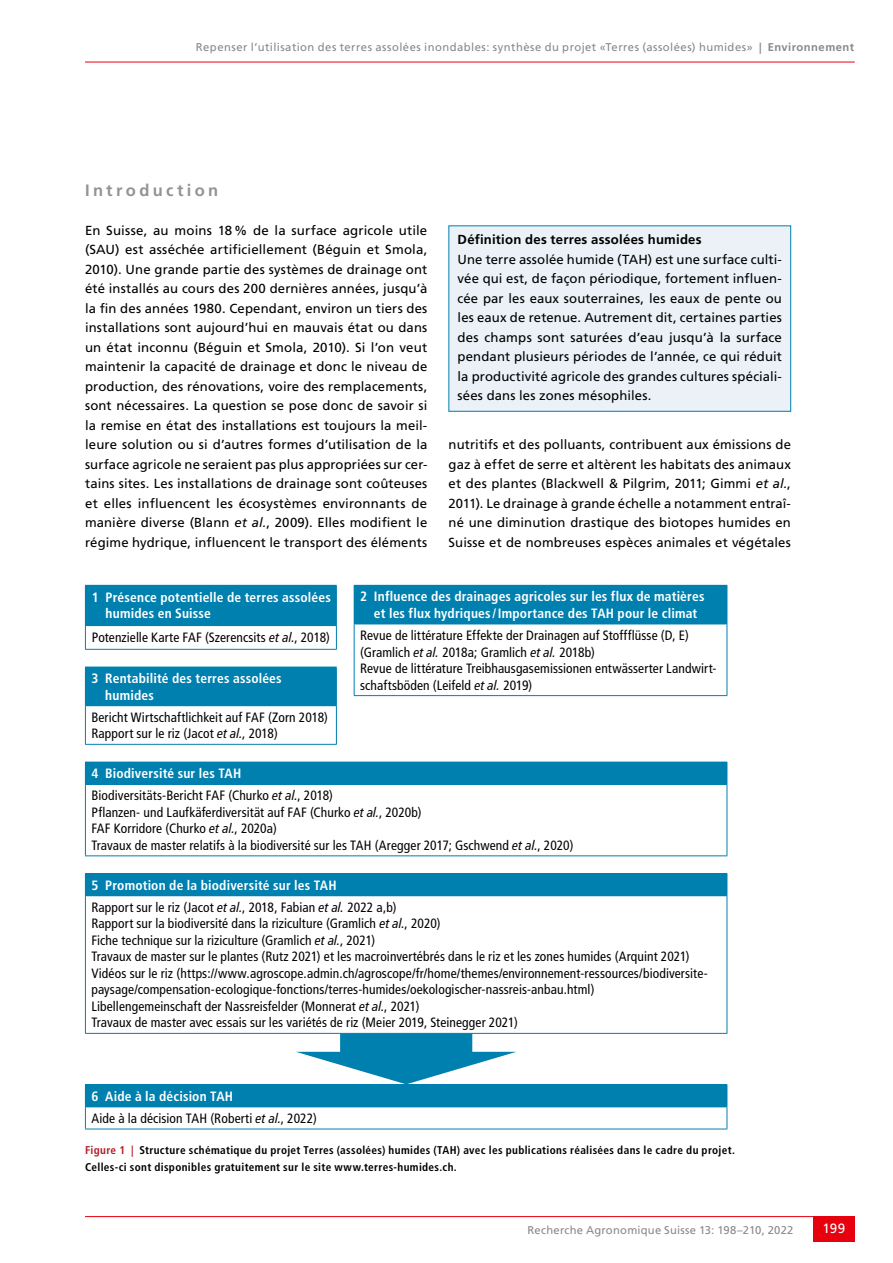
<style>
.page{position:relative;width:893px;height:1263px;background:#fff}
.page>*{position:absolute;margin:0;border:0;box-sizing:border-box;transform-origin:0 0}
.t1{font:700 16.5px "Frutiger LT Std";letter-spacing:.2em;color:#929493}
.t2{font:condensed 13.5px/16.5px "Frutiger LT Std";letter-spacing:.005em;color:#000}
.t3{font:700 condensed 13.5px/16.5px "Frutiger LT Std";letter-spacing:.015em;color:#fff}
.t4{font:13.5px "Frutiger LT Std";color:#fff}
.t5{font:13.2px/19.5px "Frutiger LT Std";letter-spacing:.01em;color:#000;text-align:justify}
.t6{font:700 13.2px "Frutiger LT Std";letter-spacing:.015em;color:#000}
.t7{font:700 condensed 11.25px/16.5px "Frutiger LT Std";letter-spacing:.03em;color:#000}
.t8{font:11.25px "Frutiger LT Std";letter-spacing:.04em;color:#878988}
.t9{font:11.25px "Frutiger LT Std";letter-spacing:.02em;color:#878988}
.s1{font-weight:700}
.s2{font-style:italic}
.s3{font-weight:700;color:#fff}
.s4{color:#b21c27}
</style>
<div class="page">
<hr style="left:85px;top:62px;width:770px;height:1px;background:#e7000e">
<hr style="left:85px;top:1216px;width:770px;height:1px;background:#e7000e">
<div style="left:813px;top:1216px;width:42px;height:26px;background:#e7000e"></div>
<div style="left:449px;top:226px;width:342px;height:185px;background:#ebf1f7"></div>
<div style="left:85px;top:585px;width:251px;height:41px;background:#0080af"></div>
<hr style="left:85px;top:585px;width:252px;height:1px;background:#0080af">
<hr style="left:336px;top:586px;width:1px;height:39px;background:#0080af">
<hr style="left:85px;top:625px;width:252px;height:1px;background:#0080af">
<svg style="left:85px;top:626px;width:1px;height:23px"></svg>
<svg style="left:336px;top:626px;width:1px;height:23px"></svg>
<hr style="left:85px;top:649px;width:252px;height:1px;background:#0080af">
<div style="left:354px;top:585px;width:373px;height:39px;background:#0080af"></div>
<hr style="left:727px;top:586px;width:1px;height:38px;background:#0080af">
<hr style="left:354px;top:624px;width:373px;height:1px;background:#0080af">
<hr style="left:354px;top:624px;width:1px;height:71px;background:#0080af">
<hr style="left:727px;top:624px;width:1px;height:71px;background:#0080af">
<hr style="left:354px;top:695px;width:373px;height:1px;background:#0080af">
<div style="left:85px;top:667px;width:251px;height:39px;background:#0080af"></div>
<hr style="left:336px;top:667px;width:1px;height:38px;background:#0080af">
<hr style="left:85px;top:705px;width:252px;height:1px;background:#0080af">
<hr style="left:85px;top:706px;width:1px;height:38px;background:#0080af">
<hr style="left:336px;top:706px;width:1px;height:38px;background:#0080af">
<hr style="left:85px;top:744px;width:252px;height:1px;background:#0080af">
<div style="left:85px;top:762px;width:642px;height:22px;background:#0080af"></div>
<svg style="left:727px;top:762px;width:1px;height:22px"></svg>
<hr style="left:85px;top:784px;width:642px;height:1px;background:#0080af">
<hr style="left:85px;top:784px;width:1px;height:71px;background:#0080af">
<hr style="left:727px;top:784px;width:1px;height:71px;background:#0080af">
<hr style="left:85px;top:855px;width:642px;height:1px;background:#0080af">
<div style="left:85px;top:874px;width:642px;height:22px;background:#0080af"></div>
<hr style="left:85px;top:873px;width:642px;height:1px;background:#0080af">
<svg style="left:727px;top:874px;width:1px;height:21px"></svg>
<hr style="left:85px;top:896px;width:1px;height:137px;background:#0080af">
<hr style="left:727px;top:896px;width:1px;height:137px;background:#0080af">
<hr style="left:85px;top:1033px;width:642px;height:1px;background:#0080af">
<div style="left:85px;top:1085px;width:642px;height:22px;background:#0080af"></div>
<hr style="left:85px;top:1084px;width:642px;height:1px;background:#0080af">
<svg style="left:85px;top:1107px;width:1px;height:22px"></svg>
<svg style="left:727px;top:1085px;width:1px;height:44px"></svg>
<hr style="left:85px;top:1129px;width:642px;height:1px;background:#0080af">
<svg style="left:296px;top:1033px;width:220px;height:51px"></svg>
<p class="t8" style="left:196px;top:40px;width:660px">Repenser l’utilisation des terres assolées inondables: synthèse du projet «Terres (assolées) humides» <span class="s1">| Environnement</span></p>
<p class="t1" style="left:85px;top:180px;width:135px">Introduction</p>
<p class="t5" style="left:85px;top:220px;width:344px">En Suisse, au moins 18% de la surface agricole utile (SAU) est asséchée artificiellement (Béguin et Smola, 2010). Une grande partie des systèmes de drainage ont été installés au cours des 200 dernières années, jusqu’à la fin des années 1980. Cependant, environ un tiers des installations sont aujourd’hui en mauvais état ou dans un état inconnu (Béguin et Smola, 2010). Si l’on veut maintenir la capacité de drainage et donc le niveau de production, des rénovations, voire des remplacements, sont nécessaires. La question se pose donc de savoir si la remise en état des installations est toujours la meil&shy;leure solution ou si d’autres formes d’utilisation de la surface agricole ne seraient pas plus appropriées sur cer&shy;tains sites. Les installations de drainage sont coûteuses et elles influencent les écosystèmes environnants de manière diverse (Blann <span class="s2">et al.</span>, 2009). Elles modifient le régime hydrique, influencent le transport des éléments</p>
<p class="t6" style="left:458px;top:232px;width:246px">Définition des terres assolées humides</p>
<p class="t5" style="left:458px;top:250px;width:326px">Une terre assolée humide (TAH) est une surface culti&shy;vée qui est, de façon périodique, fortement influen&shy;cée par les eaux souterraines, les eaux de pente ou les eaux de retenue. Autrement dit, certaines parties des champs sont saturées d’eau jusqu’à la surface pendant plusieurs périodes de l’année, ce qui réduit la productivité agricole des grandes cultures spéciali&shy;sées dans les zones mésophiles.</p>
<p class="t5" style="left:449px;top:435px;width:344px">nutritifs et des polluants, contribuent aux émissions de gaz à effet de serre et altèrent les habitats des animaux et des plantes (Blackwell &amp; Pilgrim, 2011; Gimmi <span class="s2">et al.</span>, 2011). Le drainage à grande échelle a notamment entraî&shy;né une diminution drastique des biotopes humides en Suisse et de nombreuses espèces animales et végétales</p>
<p class="t3" style="left:360px;top:588px;width:346px;text-align:center">2 Influence des drainages agricoles sur les flux de matières et les flux hydriques /Importance des TAH pour le climat</p>
<p class="t2" style="left:360px;top:627px;width:358px">Revue de littérature Effekte der Drainagen auf Stoffflüsse (D, E) (Gramlich <span class="s2">et al.</span> 2018a; Gramlich <span class="s2">et al.</span> 2018b)<br>Revue de littérature Treibhausgasemissionen entwässerter Landwirt&shy;schaftsböden (Leifeld <span class="s2">et al.</span> 2019)</p>
<p class="t3" style="left:106px;top:589px;width:227px;text-indent:-14px">1 Présence potentielle de terres assolées humides en Suisse</p>
<p class="t2" style="left:92px;top:629px;width:240px">Potenzielle Karte FAF (Szerencsits <span class="s2">et al.</span>, 2018)</p>
<p class="t3" style="left:105px;top:670px;width:178px;text-indent:-14px">3 Rentabilité des terres assolées humides</p>
<p class="t2" style="left:91px;top:709px;width:238px">Bericht Wirtschaftlichkeit auf FAF (Zorn 2018)<br>Rapport sur le riz (Jacot <span class="s2">et al.</span>, 2018)</p>
<p class="t2" style="left:91px;top:762px;width:243px;line-height:22.2px"><span class="s3">4 Biodiversité sur les TAH<br></span>Biodiversitäts-Bericht FAF (Churko <span class="s2">et al.</span>, 2018)</p>
<p class="t2" style="left:91px;top:804px;width:484px">Pflanzen- und Laufkäferdiversität auf FAF (Churko <span class="s2">et al.</span>, 2020b)<br>FAF Korridore (Churko <span class="s2">et al.</span>, 2020a)<br>Travaux de master relatifs à la biodiversité sur les TAH (Aregger 2017; Gschwend <span class="s2">et al.</span>, 2020)</p>
<p class="t2" style="left:91px;top:874px;width:307px;line-height:22.2px"><span class="s3">5 Promotion de la biodiversité sur les TAH<br></span>Rapport sur le riz (Jacot <span class="s2">et al.</span>, 2018, Fabian <span class="s2">et al.</span> 2022 a,b)</p>
<p class="t2" style="left:91px;top:915px;width:618px">Rapport sur la biodiversité dans la riziculture (Gramlich <span class="s2">et al.</span>, 2020)<br>Fiche technique sur la riziculture (Gramlich <span class="s2">et al.</span>, 2021)<br>Travaux de master sur le plantes (Rutz 2021) et les macroinvertébrés dans le riz et les zones humides (Arquint 2021)<br>Vidéos sur le riz (https://www.agroscope.admin.ch/agroscope/fr/home/themes/environnement-ressources/biodiversite&shy;paysage/compensation-ecologique-fonctions/terres-humides/oekologischer-nassreis-anbau.html)<br>Libellengemeinschaft der Nassreisfelder (Monnerat <span class="s2">et al.</span>, 2021)<br>Travaux de master avec essais sur les variétés de riz (Meier 2019, Steinegger 2021)</p>
<p class="t2" style="left:91px;top:1085px;width:227px;line-height:22.2px"><span class="s3">6 Aide à la décision TAH<br></span>Aide à la décision TAH (Roberti <span class="s2">et al.</span>, 2022)</p>
<p class="t7" style="left:85px;top:1142px;width:651px"><span class="s4">Figure 1 |</span> Structure schématique du projet Terres (assolées) humides (TAH) avec les publications réalisées dans le cadre du projet.<br>Celles-ci sont disponibles gratuitement sur le site www.terres-humides.ch.</p>
<p class="t9" style="left:528px;top:1223px;width:267px">Recherche Agronomique Suisse 13: 198–210, 2022</p>
<p class="t4" style="left:823px;top:1221px;width:24px">199</p>
</div>
